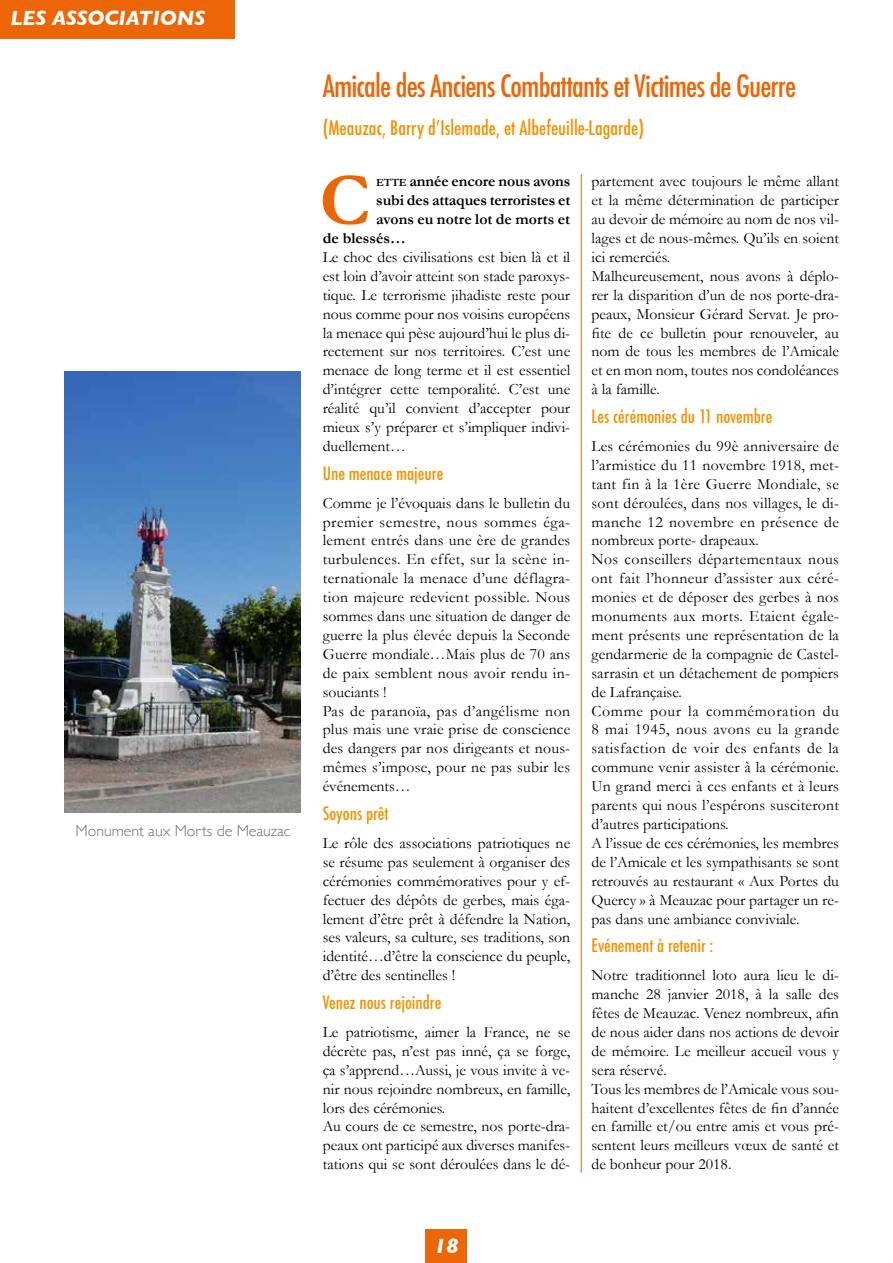
<style>
.page{position:relative;width:893px;height:1263px;background:#fff}
.page>*{position:absolute;margin:0;border:0;box-sizing:border-box;transform-origin:0 0}
.t1{font:700 75.15px "Garamond";color:#ec6608}
.t2{font:500 condensed 30px "Futura";letter-spacing:-.03em;color:#ec6608}
.t3{font:italic 700 21px "Gill Sans";color:#fff}
.t4{font:500 condensed 19.5px "Futura";color:#f39200}
.t5{font:500 condensed 18px "Futura";color:#f39200}
.t6{font:15.75px/18.9px "Garamond";color:#000}
.t7{font:700 15.75px "Garamond";letter-spacing:-.01em;color:#000}
.t8{font:300 15.75px "Gill Sans";color:#706f6f}
.s1{font-size:10.95px}
</style>
<div class="page">
<div style="left:0;top:0;width:235px;height:38px;background:#ec6608"></div>
<div style="left:426px;top:1229px;width:41px;height:34px;background:#ec6608"></div>
<hr style="left:581px;top:174px;width:1px;height:998px;background:#ec6608">
<img style="left:65px;top:371px;width:236px;height:442px">
<h3 class="t3" style="left:11px;top:6px;width:196px">LES ASSOCIATIONS</h3>
<p class="t8" style="left:76px;top:819px;width:216px">Monument aux Morts de Meauzac</p>
<h2 class="t2" style="left:323px;top:67px;width:475px">Amicale des Anciens Combattants et Victimes de Guerre</h2>
<p class="t4" style="left:323px;top:116px;width:323px">(Meauzac, Barry d’Islemade, et Albefeuille-Lagarde)</p>
<h1 class="t1" style="left:319px;top:155px;width:52px">C</h1>
<p class="t7" style="left:376px;top:172px;width:195px"><span class="s1">ette</span> année encore nous avons</p>
<p class="t7" style="left:376px;top:191px;width:195px">subi des attaques terroristes et</p>
<p class="t7" style="left:376px;top:210px;width:195px">avons eu notre lot de morts et</p>
<p class="t7" style="left:323px;top:229px;width:85px">de blessés…</p>
<p class="t6" style="left:323px;top:247px;width:249px;text-align:justify">Le choc des civilisations est bien là et il est loin d’avoir atteint son stade paroxys&shy;tique. Le terrorisme jihadiste reste pour nous comme pour nos voisins européens la menace qui pèse aujourd’hui le plus di&shy;rectement sur nos territoires. C’est une menace de long terme et il est essentiel d’intégrer cette temporalité. C’est une réalité qu’il convient d’accepter pour mieux s’y préparer et s’impliquer indivi&shy;duellement…</p>
<p class="t5" style="left:323px;top:462px;width:122px">Une menace majeure</p>
<p class="t6" style="left:323px;top:493px;width:249px">Comme je l’évoquais dans le bulletin du premier semestre, nous sommes éga&shy;lement entrés dans une ère de grandes turbulences. En effet, sur la scène in&shy;ternationale la menace d’une déflagra&shy;tion majeure redevient possible. Nous sommes dans une situation de danger de guerre la plus élevée depuis la Seconde Guerre mondiale…Mais plus de 70 ans de paix semblent nous avoir rendu in&shy;souciants !<br>Pas de paranoïa, pas d’angélisme non plus mais une vraie prise de conscience des dangers par nos dirigeants et nous&shy;mêmes s’impose, pour ne pas subir les événements…</p>
<p class="t5" style="left:323px;top:802px;width:67px">Soyons prêt</p>
<p class="t6" style="left:323px;top:833px;width:249px;text-align:justify">Le rôle des associations patriotiques ne se résume pas seulement à organiser des cérémonies commémoratives pour y ef&shy;fectuer des dépôts de gerbes, mais éga&shy;lement d’être prêt à défendre la Nation, ses valeurs, sa culture, ses traditions, son identité…d’être la conscience du peuple, d’être des sentinelles !</p>
<p class="t5" style="left:323px;top:991px;width:120px">Venez nous rejoindre</p>
<p class="t6" style="left:323px;top:1022px;width:249px">Le patriotisme, aimer la France, ne se décrète pas, n’est pas inné, ça se forge, ça s’apprend…Aussi, je vous invite à ve&shy;nir nous rejoindre nombreux, en famille, lors des cérémonies.<br>Au cours de ce semestre, nos porte-dra&shy;peaux ont participé aux diverses manifes&shy;tations qui se sont déroulées dans le dé-</p>
<p class="t6" style="left:591px;top:172px;width:249px">partement avec toujours le même allant et la même détermination de participer au devoir de mémoire au nom de nos vil&shy;lages et de nous-mêmes. Qu’ils en soient ici remerciés.<br>Malheureusement, nous avons à déplo&shy;rer la disparition d’un de nos porte-dra&shy;peaux, Monsieur Gérard Servat. Je pro&shy;fite de ce bulletin pour renouveler, au nom de tous les membres de l’Amicale et en mon nom, toutes nos condoléances à la famille.</p>
<p class="t5" style="left:591px;top:405px;width:182px">Les cérémonies du 11 novembre</p>
<p class="t6" style="left:591px;top:436px;width:249px">Les cérémonies du 99è anniversaire de l’armistice du 11 novembre 1918, met&shy;tant fin à la 1ère Guerre Mondiale, se sont déroulées, dans nos villages, le di&shy;manche 12 novembre en présence de nombreux porte- drapeaux.<br>Nos conseillers départementaux nous ont fait l’honneur d’assister aux céré&shy;monies et de déposer des gerbes à nos monuments aux morts. Etaient égale&shy;ment présents une représentation de la gendarmerie de la compagnie de Castel&shy;sarrasin et un détachement de pompiers de Lafrançaise.<br>Comme pour la commémoration du 8 mai 1945, nous avons eu la grande satisfaction de voir des enfants de la commune venir assister à la cérémonie.<br>Un grand merci à ces enfants et à leurs parents qui nous l’espérons susciteront d’autres participations.<br>A l’issue de ces cérémonies, les membres de l’Amicale et les sympathisants se sont retrouvés au restaurant « Aux Portes du Quercy » à Meauzac pour partager un re&shy;pas dans une ambiance conviviale.</p>
<p class="t5" style="left:591px;top:934px;width:123px">Evénement à retenir :</p>
<p class="t6" style="left:591px;top:966px;width:249px">Notre traditionnel loto aura lieu le di&shy;manche 28 janvier 2018, à la salle des fêtes de Meauzac. Venez nombreux, afin de nous aider dans nos actions de devoir de mémoire. Le meilleur accueil vous y sera réservé.<br>Tous les membres de l’Amicale vous sou&shy;haitent d’excellentes fêtes de fin d’année en famille et/ou entre amis et vous pré&shy;sentent leurs meilleurs vœux de santé et de bonheur pour 2018.</p>
<h3 class="t3" style="left:434px;top:1234px;width:26px">18</h3>
</div>
